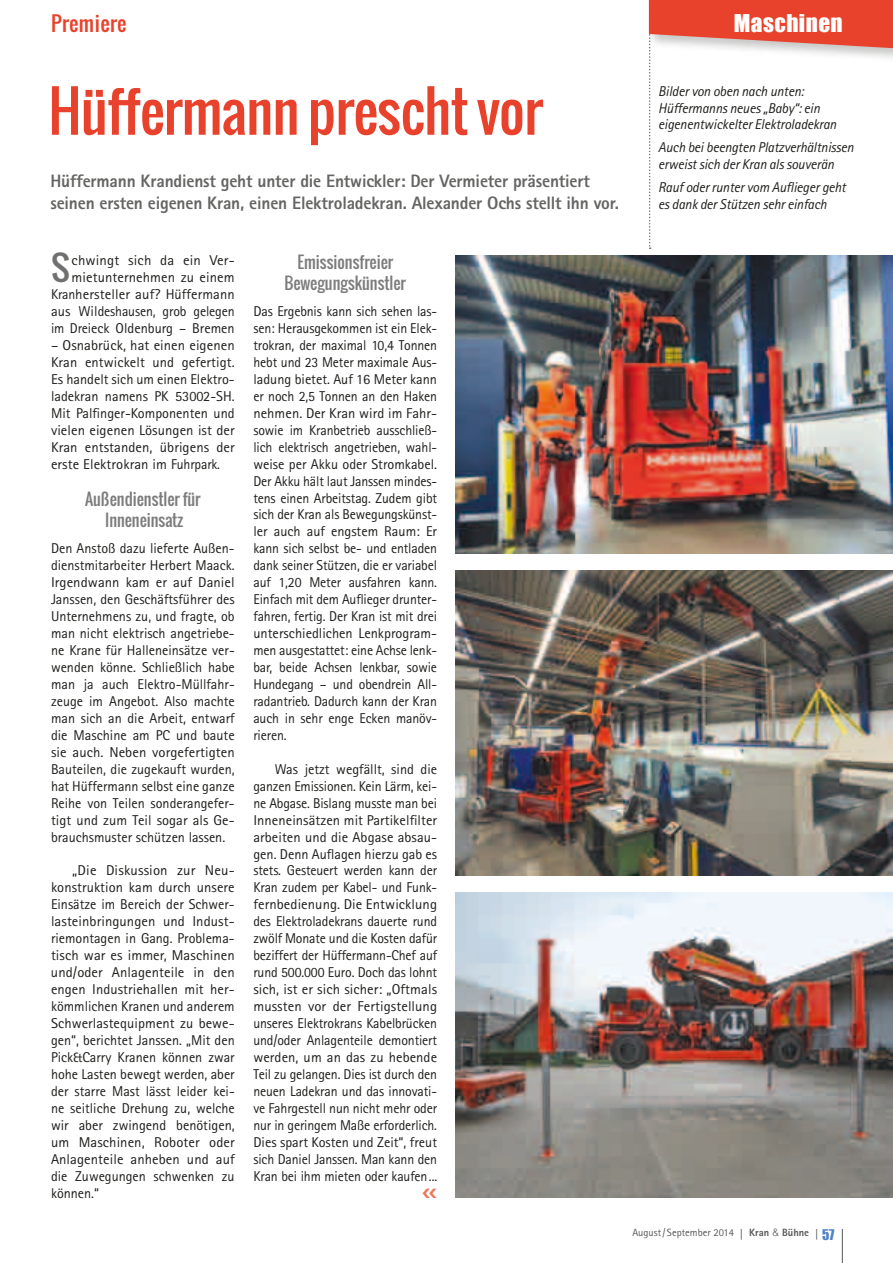
<style>
.page{position:relative;width:893px;height:1263px;background:#fff}
.page>*{position:absolute;margin:0;border:0;box-sizing:border-box;transform-origin:0 0}
.t1{font:55.5px "Oswald";letter-spacing:-.01em;color:#e8422c}
.t2{font:33.6px "Oswald";color:#70706f;scale:1.04 1}
.t3{font:22.5px "Impact";letter-spacing:.02em;color:#fff}
.t4{font:20.25px "Oswald";letter-spacing:.02em;color:#e8422c}
.t5{font:800 18px/21.6px "Rotis Sans Serif";letter-spacing:-.01em;color:#646463}
.t6{font:16.5px/21px "Oswald";color:#7c7c7c;text-align:center}
.t7{font:14.25px/17px "Rotis Sans Serif";letter-spacing:-.01em;color:#1d1d1b;text-align:justify}
.t8{font:14.25px/17px "Rotis Sans Serif";letter-spacing:-.01em;color:#1d1d1b;text-align:right;scale:1.04 1}
.t9{font:italic 14.25px/16.6px "Rotis Sans Serif";letter-spacing:-.01em;color:#1d1d1b}
.t10{font:10.5px "Rotis Sans Serif";color:#575756}
.s1{font-family:"Frutiger";font-weight:700;font-stretch:condensed;font-size:10.65px}
.s2{font-weight:800}
.s3{font-family:"Helvetica";font-weight:300}
.s4{font-family:"Impact";font-size:13.5px;color:#5083c4}
</style>
<div class="page">
<hr style="left:842px;top:1229px;width:1px;height:34px;background:#575756">
<svg style="left:649px;top:0;width:244px;height:249px"></svg>
<img style="left:456px;top:255px;width:437px;height:298px">
<img style="left:456px;top:570px;width:437px;height:305px">
<img style="left:456px;top:892px;width:437px;height:305px">
<h3 class="t4" style="left:51px;top:8px;width:77px">Premiere</h3>
<h3 class="t3" style="left:734px;top:6px;width:110px">Maschinen</h3>
<h1 class="t1" style="left:48px;top:69px;width:496px">Hüffermann prescht vor</h1>
<p class="t5" style="left:50px;top:170px;width:570px">Hüffermann Krandienst geht unter die Entwickler: Der Vermieter präsentiert seinen ersten eigenen Kran, einen Elektroladekran. Alexander Ochs stellt ihn vor.</p>
<h2 class="t2" style="left:51px;top:242px;width:20px">S</h2>
<p class="t6" style="left:285px;top:252px;width:123px">Emissionsfreier<br>Bewegungskünstler</p>
<p class="t7" style="left:253px;top:303px;width:185px;text-align:left">Das Ergebnis kann sich sehen las&shy;sen: Herausgekommen ist ein Elek&shy;trokran, der maximal 10,4 Tonnen hebt und 23 Meter maximale Aus&shy;ladung bietet. Auf 16 Meter kann er noch 2,5 Tonnen an den Haken nehmen. Der Kran wird im Fahr&shy;sowie im Kranbetrieb ausschließ&shy;lich elektrisch angetrieben, wahl&shy;weise per Akku oder Stromkabel.<br>Der Akku hält laut Janssen mindes&shy;tens einen Arbeitstag. Zudem gibt sich der Kran als Bewegungskünst&shy;ler auch auf engstem Raum: Er kann sich selbst be- und entladen dank seiner Stützen, die er variabel auf 1,20 Meter ausfahren kann.<br>Einfach mit dem Auflieger drunter&shy;fahren, fertig. Der Kran ist mit drei unterschiedlichen Lenkprogram&shy;men ausgestattet: eine Achse lenk&shy;bar, beide Achsen lenkbar, sowie<br>Hundegang – und obendrein All&shy;radantrieb. Dadurch kann der Kran auch in sehr enge Ecken manöv&shy;rieren.</p>
<p class="t7" style="left:253px;top:760px;width:185px;text-indent:21px">Was jetzt wegfällt, sind die ganzen Emissionen. Kein Lärm, kei&shy;ne Abgase. Bislang musste man bei Inneneinsätzen mit Partikelfilter arbeiten und die Abgase absau&shy;gen. Denn Auflagen hierzu gab es stets. Gesteuert werden kann der Kran zudem per Kabel- und Funk&shy;fernbedienung. Die Entwicklung des Elektroladekrans dauerte rund zwölf Monate und die Kosten dafür beziffert der Hüffermann-Chef auf rund 500.000 Euro. Doch das lohnt sich, ist er sich sicher: „Oftmals mussten vor der Fertigstellung unseres Elektrokrans Kabelbrücken und/oder Anlagenteile demontiert werden, um an das zu hebende Teil zu gelangen. Dies ist durch den neuen Ladekran und das innovati&shy;ve Fahrgestell nun nicht mehr oder nur in geringem Maße erforderlich.<br>Dies spart Kosten und Zeit“, freut sich Daniel Janssen. Man kann den Kran bei ihm mieten oder kaufen ...</p>
<p class="t8" style="left:51px;top:252px;width:178px">chwingt sich da ein Ver&shy;mietunternehmen zu einem<br>Kranhersteller auf? Hüffermann aus Wildeshausen, grob gelegen im Dreieck Oldenburg – Bremen</p>
<p class="t7" style="left:51px;top:337px;width:185px">– Osnabrück, hat einen eigenen Kran entwickelt und gefertigt.<br>Es handelt sich um einen Elektro&shy;ladekran namens PK 53002-SH.<br>Mit Palfinger-Komponenten und vielen eigenen Lösungen ist der Kran entstanden, übrigens der erste Elektrokran im Fuhrpark.</p>
<p class="t6" style="left:85px;top:488px;width:117px">Außendienstler für<br>Inneneinsatz</p>
<p class="t7" style="left:51px;top:540px;width:185px">Den Anstoß dazu lieferte Außen&shy;dienstmitarbeiter Herbert Maack.<br>Irgendwann kam er auf Daniel Janssen, den Geschäftsführer des Unternehmens zu, und fragte, ob man nicht elektrisch angetriebe&shy;ne Krane für Halleneinsätze ver&shy;wenden könne. Schließlich habe man ja auch Elektro-Müllfahr&shy;zeuge im Angebot. Also machte man sich an die Arbeit, entwarf die Maschine am PC und baute sie auch. Neben vorgefertigten Bauteilen, die zugekauft wurden, hat Hüffermann selbst eine ganze Reihe von Teilen sonderangefer&shy;tigt und zum Teil sogar als Ge&shy;brauchsmuster schützen lassen.</p>
<p class="t8" style="left:51px;top:862px;width:178px;text-align:justify;text-indent:21px">„Die Diskussion zur Neu&shy;konstruktion kam durch unsere Einsätze im Bereich der Schwer&shy;lasteinbringungen und Indust&shy;riemontagen in Gang. Problema&shy;tisch war es immer, Maschinen und/oder Anlagenteile in den engen Industriehallen mit her&shy;kömmlichen Kranen und anderem Schwerlastequipment zu bewe&shy;gen“, berichtet Janssen. „Mit den Pick&amp;Carry Kranen können zwar hohe Lasten bewegt werden, aber der starre Mast lässt leider kei&shy;ne seitliche Drehung zu, welche wir aber zwingend benötigen, um Maschinen, Roboter oder Anlagenteile anheben und auf die Zuwegungen schwenken zu können.“</p>
<p class="t9" style="left:658px;top:83px;width:180px">Bilder von oben nach unten:<br>Hüffermanns neues „Baby“: ein eigenentwickelter Elektroladekran</p>
<p class="t9" style="left:658px;top:139px;width:197px">Auch bei beengten Platzverhältnissen erweist sich der Kran als souverän</p>
<p class="t9" style="left:658px;top:179px;width:189px">Rauf oder runter vom Auflieger geht es dank der Stützen sehr einfach</p>
<p class="t10" style="left:632px;top:1226px;width:203px">August / September 2014 <span class="s1">|</span> <span class="s2">Kran</span> <span class="s3">&amp;</span> <span class="s2">Bühne</span> <span class="s1">|</span> <span class="s4">57</span></p>
</div>
